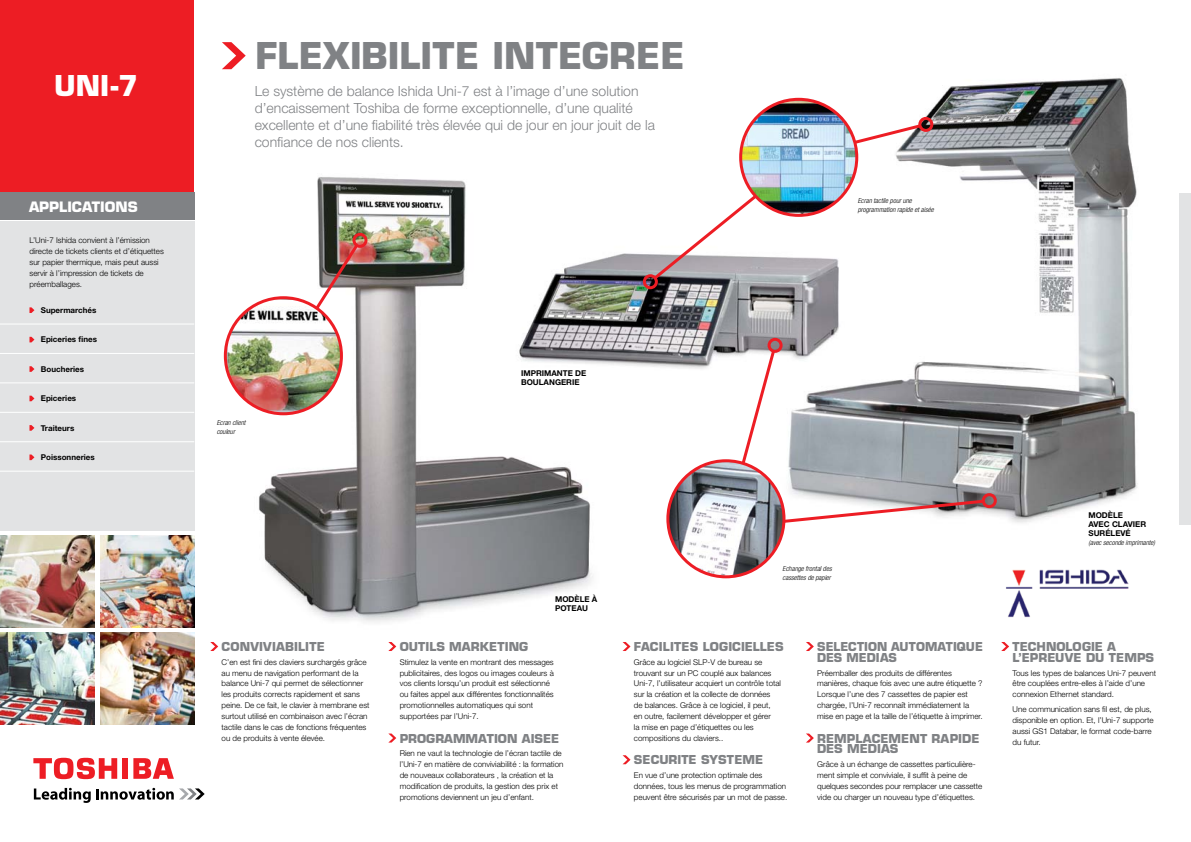
<style>
.page{position:relative;width:1191px;height:842px;background:#fff}
.page>*{position:absolute;margin:0;border:0;box-sizing:border-box;transform-origin:0 0}
.t1{font:700 36px "Eurostile";color:#808285}
.t2{font:700 28px "Eurostile";color:#fff}
.t3{font:300 14px/17px "Helvetica Neue";color:#808285}
.t4{font:700 14px "Eurostile";color:#fff}
.t5{font:700 12px/10.8px "Eurostile";color:#808285}
.t6{font:700 12px "Eurostile";letter-spacing:.02em;color:#808285}
.t7{font:300 8px/10.8px "Helvetica Neue";color:#000}
.t8{font:700 8px/9px "Helvetica Neue";color:#000}
.t9{font:italic 300 condensed 7px/9px "Helvetica Neue";color:#000}
</style>
<div class="page">
<div style="left:0;top:221px;width:194px;height:309px;background:#e2e3e4"></div>
<div style="left:0;top:193px;width:194px;height:27px;background:#808285"></div>
<img style="left:100px;top:536px;width:94px;height:91px">
<img style="left:0;top:536px;width:94px;height:91px">
<img style="left:100px;top:633px;width:94px;height:91px">
<img style="left:0;top:633px;width:94px;height:91px">
<div style="left:0;top:0;width:194px;height:191px;background:#ed1d24"></div>
<div style="left:122px;top:758px;width:6px;height:21px;background:#ed1d24"></div>
<svg style="left:133px;top:758px;width:41px;height:21px"></svg>
<svg style="left:33px;top:757px;width:84px;height:22px"></svg>
<svg style="left:34px;top:788px;width:171px;height:15px"></svg>
<div style="left:1179px;top:193px;width:12px;height:331px;background:#e2e3e4"></div>
<img style="left:776px;top:78px;width:362px;height:470px">
<img style="left:242px;top:177px;width:351px;height:445px">
<hr style="left:0;top:323px;width:194px;height:1px;background:#fff">
<hr style="left:0;top:353px;width:194px;height:1px;background:#fff">
<hr style="left:0;top:382px;width:194px;height:1px;background:#fff">
<hr style="left:0;top:412px;width:194px;height:1px;background:#fff">
<hr style="left:0;top:441px;width:194px;height:1px;background:#fff">
<hr style="left:0;top:471px;width:194px;height:1px;background:#fff">
<svg style="left:29px;top:307px;width:5px;height:6px"></svg>
<svg style="left:29px;top:337px;width:5px;height:5px"></svg>
<svg style="left:29px;top:366px;width:5px;height:6px"></svg>
<svg style="left:29px;top:396px;width:5px;height:5px"></svg>
<svg style="left:29px;top:425px;width:5px;height:6px"></svg>
<svg style="left:29px;top:454px;width:5px;height:6px"></svg>
<svg style="left:222px;top:42px;width:24px;height:27px"></svg>
<svg style="left:210px;top:642px;width:8px;height:9px"></svg>
<svg style="left:388px;top:642px;width:8px;height:9px"></svg>
<svg style="left:388px;top:733px;width:8px;height:9px"></svg>
<svg style="left:622px;top:642px;width:8px;height:9px"></svg>
<svg style="left:622px;top:755px;width:8px;height:9px"></svg>
<svg style="left:806px;top:642px;width:8px;height:9px"></svg>
<svg style="left:806px;top:733px;width:8px;height:9px"></svg>
<svg style="left:1001px;top:642px;width:8px;height:9px"></svg>
<img style="left:510px;top:224px;width:341px;height:147px">
<img style="left:1006px;top:569px;width:123px;height:49px">
<div style="left:981px;top:493px;width:15px;height:15px;border:3px solid #ed1d24;border-radius:50%"></div>
<svg style="left:724px;top:347px;width:262px;height:181px"></svg>
<div style="left:767px;top:338px;width:15px;height:15px;border:3px solid #ed1d24;border-radius:50%"></div>
<img style="left:668px;top:461px;width:116px;height:116px;border-radius:57px">
<div style="left:666px;top:459px;width:119px;height:119px;border:3px solid #ed1d24;border-radius:50%"></div>
<div style="left:918px;top:117px;width:15px;height:15px;border:3px solid #ed1d24;border-radius:50%"></div>
<svg style="left:651px;top:122px;width:272px;height:160px"></svg>
<div style="left:643px;top:274px;width:15px;height:15px;border:3px solid #ed1d24;border-radius:50%"></div>
<img style="left:740px;top:99px;width:116px;height:116px;border-radius:58px">
<div style="left:739px;top:98px;width:119px;height:119px;border:3px solid #ed1d24;border-radius:50%"></div>
<svg style="left:281px;top:241px;width:80px;height:122px"></svg>
<div style="left:352px;top:233px;width:15px;height:15px;border:3px solid #ed1d24;border-radius:50%"></div>
<img style="left:225px;top:298px;width:116px;height:116px;border-radius:58px">
<div style="left:224px;top:296px;width:119px;height:119px;border:3px solid #ed1d24;border-radius:50%"></div>
<h2 class="t2" style="left:54px;top:68px;width:86px">UNI-7</h2>
<h3 class="t4" style="left:29px;top:198px;width:110px">APPLICATIONS</h3>
<p class="t7" style="left:29px;top:234px;width:136px">L’Uni-7 Ishida convient à l’émission directe de tickets clients et d’étiquettes sur papier thermique, mais peut aussi servir à l’impression de tickets de préemballages.</p>
<p class="t8" style="left:41px;top:305px;width:57px">Supermarchés</p>
<p class="t8" style="left:41px;top:335px;width:58px">Epiceries fines</p>
<p class="t8" style="left:41px;top:364px;width:45px">Boucheries</p>
<p class="t8" style="left:41px;top:394px;width:37px">Epiceries</p>
<p class="t8" style="left:41px;top:423px;width:35px">Traiteurs</p>
<p class="t8" style="left:41px;top:453px;width:55px">Poissonneries</p>
<h1 class="t1" style="left:255px;top:34px;width:431px">FLEXIBILITE INTEGREE</h1>
<h3 class="t3" style="left:255px;top:82px;width:402px">Le système de balance Ishida Uni-7 est à l’image d’une solution d’encaissement Toshiba de forme exceptionnelle, d’une qualité excellente et d’une fiabilité très élevée qui de jour en jour jouit de la confiance de nos clients.</h3>
<p class="t9" style="left:857px;top:196px;width:77px">Ecran tactile pour une programmation rapide et aisée</p>
<p class="t9" style="left:217px;top:418px;width:30px">Ecran client couleur</p>
<p class="t8" style="left:521px;top:369px;width:67px">IMPRIMANTE DE<br>BOULANGERIE</p>
<h3 class="t6" style="left:222px;top:639px;width:105px">CONVIVIABILITE</h3>
<p class="t7" style="left:222px;top:656px;width:149px">C’en est fini des claviers surchargés grâce au menu de navigation performant de la balance Uni-7 qui permet de sélectionner les produits corrects rapidement et sans peine. De ce fait, le clavier à membrane est surtout utilisé en combinaison avec l’écran tactile dans le cas de fonctions fréquentes ou de produits à vente élevée.</p>
<p class="t8" style="left:555px;top:594px;width:44px">MODÈLE À<br>POTEAU</p>
<h3 class="t5" style="left:400px;top:641px;width:130px">OUTILS MARKETING</h3>
<p class="t7" style="left:400px;top:656px;width:156px">Stimulez la vente en montrant des messages publicitaires, des logos ou images couleurs à vos clients lorsqu’un produit est sélectionné ou faites appel aux différentes fonctionnalités promotionnelles automatiques qui sont supportées par l’Uni-7.</p>
<h3 class="t5" style="left:400px;top:733px;width:161px">PROGRAMMATION AISEE</h3>
<p class="t7" style="left:400px;top:748px;width:165px">Rien ne vaut la technologie de l’écran tactile de l’Uni-7 en matière de conviviabilité : la formation de nouveaux collaborateurs , la création et la modification de produits, la gestion des prix et promotions deviennent un jeu d’enfant.</p>
<p class="t9" style="left:782px;top:564px;width:51px">Echange frontal des cassettes de papier</p>
<h3 class="t5" style="left:634px;top:641px;width:151px">FACILITES LOGICIELLES</h3>
<p class="t7" style="left:634px;top:656px;width:149px">Grâce au logiciel SLP-V de bureau se trouvant sur un PC couplé aux balances Uni-7, l’utilisateur acquiert un contrôle total sur la création et la collecte de données de balances. Grâce à ce logiciel, il peut,<br>en outre, facilement développer et gérer<br>la mise en page d’étiquettes ou les compositions du claviers..</p>
<h3 class="t5" style="left:634px;top:754px;width:131px">SECURITE SYSTEME</h3>
<p class="t7" style="left:634px;top:769px;width:155px">En vue d’une protection optimale des données, tous les menus de programmation peuvent être sécurisés par un mot de passe.</p>
<h3 class="t5" style="left:817px;top:641px;width:167px">SELECTION AUTOMATIQUE<br>DES MEDIAS</h3>
<p class="t7" style="left:817px;top:667px;width:167px">Préemballer des produits de différentes manières, chaque fois avec une autre étiquette ?<br>Lorsque l’une des 7 cassettes de papier est chargée, l’Uni-7 reconnaît immédiatement la mise en page et la taille de l’étiquette à imprimer.</p>
<h3 class="t5" style="left:817px;top:733px;width:164px">REMPLACEMENT RAPIDE<br>DES MEDIAS</h3>
<p class="t7" style="left:817px;top:759px;width:167px">Grâce à un échange de cassettes particulière&shy;ment simple et conviviale, il suffit à peine de quelques secondes pour remplacer une cassette vide ou charger un nouveau type d’étiquettes.</p>
<p class="t8" style="left:1088px;top:510px;width:59px">MODÈLE<br>AVEC CLAVIER<br>SURÉLEVÉ</p>
<p class="t9" style="left:1088px;top:538px;width:68px">(avec seconde imprimante)</p>
<h3 class="t5" style="left:1012px;top:641px;width:143px">TECHNOLOGIE A<br>L’EPREUVE DU TEMPS</h3>
<p class="t7" style="left:1012px;top:667px;width:145px">Tous les types de balances Uni-7 peuvent être couplées entre-elles à l’aide d’une connexion Ethernet standard.</p>
<p class="t7" style="left:1012px;top:704px;width:142px">Une communication sans fil est, de plus, disponible en option. Et, l’Uni-7 supporte aussi GS1 Databar, le format code-barre du futur.</p>
</div>
